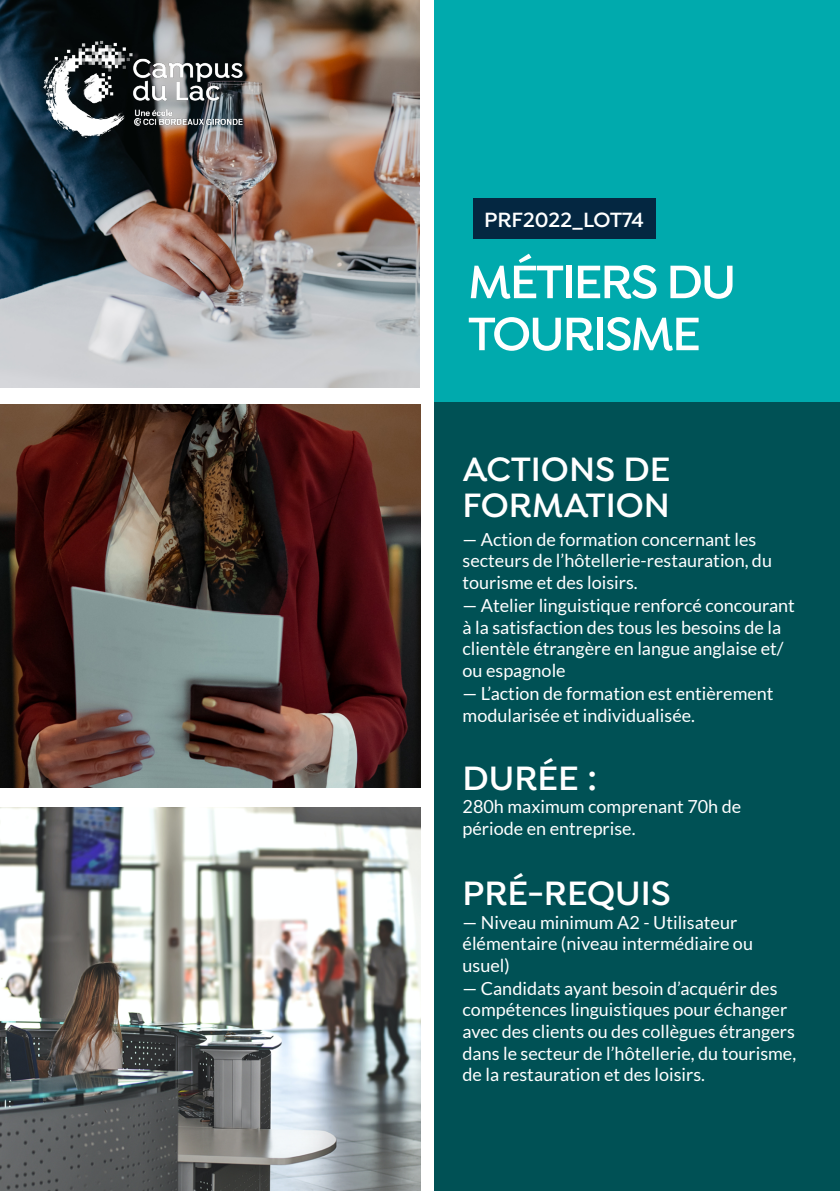
<style>
.page{position:relative;width:840px;height:1191px;background:#fff}
.page>*{position:absolute;margin:0;border:0;box-sizing:border-box;transform-origin:0 0}
.t1{font:600 50px/52px "Isidora";letter-spacing:-.04em;color:#fff}
.t2{font:600 36px/36px "Isidora";color:#fff}
.t3{font:600 22px "Isidora";color:#fff}
.t4{font:18px/21.6px "Lato";color:#fff}
</style>
<div class="page">
<div style="left:434px;top:401px;width:405px;height:790px;background:#005155"></div>
<img style="left:0;top:807px;width:420px;height:384px">
<img style="left:0;top:405px;width:420px;height:382px">
<img style="left:0;top:0;width:420px;height:388px">
<div style="left:434px;top:0;width:405px;height:401px;background:#00aaad"></div>
<div style="left:472px;top:198px;width:183px;height:41px;background:#042741"></div>
<img style="left:31px;top:31px;width:232px;height:116px">
<p class="t3" style="left:483px;top:207px;width:162px">PRF2022_LOT74</p>
<h1 class="t1" style="left:468px;top:258px;width:269px">MÉTIERS DU<br>TOURISME</h1>
<h2 class="t2" style="left:462px;top:453px;width:209px">ACTIONS DE<br>FORMATION</h2>
<p class="t4" style="left:462px;top:528px;width:311px">— Action de formation concernant les secteurs de l’hôtellerie-restauration, du tourisme et des loisirs.</p>
<p class="t4" style="left:462px;top:594px;width:334px">— Atelier linguistique renforcé concourant à la satisfaction des tous les besoins de la clientèle étrangère en langue anglaise et/ ou espagnole</p>
<p class="t4" style="left:462px;top:682px;width:312px">— L’action de formation est entièrement modularisée et individualisée.</p>
<h2 class="t2" style="left:462px;top:761px;width:136px">DURÉE :</h2>
<p class="t4" style="left:462px;top:795px;width:280px">280h maximum comprenant 70h de période en entreprise.</p>
<h2 class="t2" style="left:462px;top:877px;width:210px">PRÉ-REQUIS</h2>
<p class="t4" style="left:462px;top:911px;width:292px">— Niveau minimum A2 - Utilisateur élémentaire (niveau intermédiaire ou usuel)</p>
<p class="t4" style="left:462px;top:977px;width:335px">— Candidats ayant besoin d’acquérir des compétences linguistiques pour échanger avec des clients ou des collègues étrangers dans le secteur de l’hôtellerie, du tourisme, de la restauration et des loisirs.</p>
</div>
